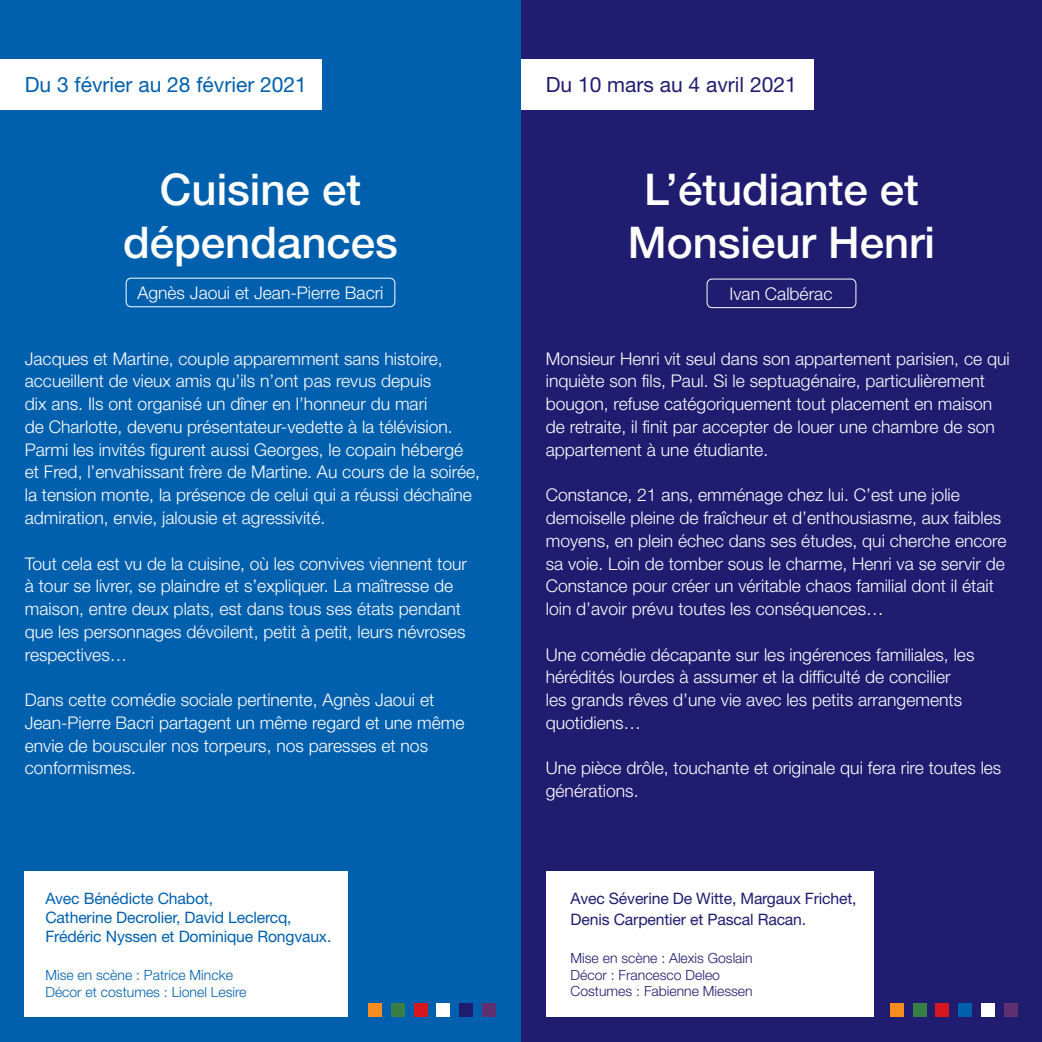
<style>
.page{position:relative;width:1042px;height:1042px;background:#fff}
.page>*{position:absolute;margin:0;border:0;box-sizing:border-box;transform-origin:0 0}
.t1{font:500 43.75px/52.5px "Helvetica Neue LT Std";color:#fff;text-align:center}
.t2{font:21px "Helvetica Neue LT Std";color:#0160ae}
.t3{font:21px "Helvetica Neue LT Std";color:#201c70}
.t4{font:300 17.5px/22.8px "Helvetica Neue LT Std";color:#fff}
.t5{font:15.75px/18.9px "Helvetica Neue LT Std";letter-spacing:-.01em;color:#0160ae}
.t6{font:15.75px/21px "Helvetica Neue LT Std";letter-spacing:-.01em;color:#201c70}
.t7{font:300 14px "Helvetica Neue LT Std";color:#201c70}
.t8{font:300 14px "Helvetica Neue LT Std";color:#0160ae}
</style>
<div class="page">
<div style="left:0;top:0;width:521px;height:1042px;background:#0160ae"></div>
<div style="left:521px;top:0;width:521px;height:1042px;background:#201c70"></div>
<div style="left:368px;top:1003px;width:14px;height:14px;background:#f68b1f"></div>
<div style="left:414px;top:1003px;width:13px;height:14px;background:#d7171f"></div>
<div style="left:436px;top:1003px;width:14px;height:14px;background:#fff"></div>
<div style="left:459px;top:1003px;width:14px;height:14px;background:#201c70"></div>
<div style="left:482px;top:1003px;width:14px;height:14px;background:#5e3071"></div>
<div style="left:391px;top:1003px;width:14px;height:14px;background:#377f44"></div>
<div style="left:890px;top:1003px;width:13px;height:14px;background:#f68b1f"></div>
<div style="left:935px;top:1003px;width:14px;height:14px;background:#d7171f"></div>
<div style="left:958px;top:1003px;width:14px;height:14px;background:#0160ae"></div>
<div style="left:981px;top:1003px;width:14px;height:14px;background:#fff"></div>
<div style="left:1004px;top:1003px;width:14px;height:14px;background:#5e3071"></div>
<div style="left:912px;top:1003px;width:14px;height:14px;background:#377f44"></div>
<div style="left:546px;top:871px;width:327px;height:146px;background:#fff"></div>
<div style="left:521px;top:60px;width:293px;height:50px;background:#fff"></div>
<div style="left:706px;top:279px;width:150px;height:29px;border:1px solid #fff;border-radius:5px"></div>
<div style="left:25px;top:871px;width:323px;height:146px;background:#fff"></div>
<div style="left:0;top:60px;width:321px;height:50px;background:#fff"></div>
<div style="left:126px;top:278px;width:269px;height:29px;border:1px solid #fff;border-radius:5px"></div>
<p class="t2" style="left:25px;top:72px;width:284px">Du 3 février au 28 février 2021</p>
<p class="t1" style="left:123px;top:163px;width:276px">Cuisine et dépendances</p>
<p class="t4" style="left:137px;top:281px;width:248px">Agnès Jaoui et Jean-Pierre Bacri</p>
<p class="t4" style="left:25px;top:347px;width:457px">Jacques et Martine, couple apparemment sans histoire, accueillent de vieux amis qu’ils n’ont pas revus depuis<br>dix ans. Ils ont organisé un dîner en l’honneur du mari<br>de Charlotte, devenu présentateur-vedette à la télévision.<br>Parmi les invités figurent aussi Georges, le copain hébergé et Fred, l’envahissant frère de Martine. Au cours de la soirée, la tension monte, la présence de celui qui a réussi déchaîne admiration, envie, jalousie et agressivité.</p>
<p class="t4" style="left:25px;top:551px;width:444px">Tout cela est vu de la cuisine, où les convives viennent tour à tour se livrer, se plaindre et s’expliquer. La maîtresse de maison, entre deux plats, est dans tous ses états pendant que les personnages dévoilent, petit à petit, leurs névroses respectives…</p>
<p class="t4" style="left:25px;top:688px;width:441px">Dans cette comédie sociale pertinente, Agnès Jaoui et Jean-Pierre Bacri partagent un même regard et une même envie de bousculer nos torpeurs, nos paresses et nos conformismes.</p>
<p class="t5" style="left:45px;top:889px;width:287px">Avec Bénédicte Chabot,<br>Catherine Decrolier, David Leclercq,<br>Frédéric Nyssen et Dominique Rongvaux.</p>
<p class="t8" style="left:45px;top:966px;width:189px">Mise en scène : Patrice Mincke</p>
<p class="t8" style="left:45px;top:983px;width:202px">Décor et costumes : Lionel Lesire</p>
<p class="t3" style="left:546px;top:72px;width:252px">Du 10 mars au 4 avril 2021</p>
<p class="t1" style="left:628px;top:163px;width:309px">L’étudiante et<br>Monsieur Henri</p>
<p class="t4" style="left:729px;top:282px;width:104px">Ivan Calbérac</p>
<p class="t4" style="left:546px;top:347px;width:465px">Monsieur Henri vit seul dans son appartement parisien, ce qui inquiète son fils, Paul. Si le septuagénaire, particulièrement bougon, refuse catégoriquement tout placement en maison de retraite, il finit par accepter de louer une chambre de son appartement à une étudiante.</p>
<p class="t4" style="left:546px;top:483px;width:462px">Constance, 21 ans, emménage chez lui. C’est une jolie demoiselle pleine de fraîcheur et d’enthousiasme, aux faibles moyens, en plein échec dans ses études, qui cherche encore sa voie. Loin de tomber sous le charme, Henri va se servir de Constance pour créer un véritable chaos familial dont il était loin d’avoir prévu toutes les conséquences…</p>
<p class="t4" style="left:546px;top:642px;width:430px">Une comédie décapante sur les ingérences familiales, les hérédités lourdes à assumer et la difficulté de concilier les grands rêves d’une vie avec les petits arrangements quotidiens…</p>
<p class="t4" style="left:546px;top:756px;width:457px">Une pièce drôle, touchante et originale qui fera rire toutes les générations.</p>
<p class="t6" style="left:570px;top:887px;width:287px">Avec Séverine De Witte, Margaux Frichet,<br>Denis Carpentier et Pascal Racan.</p>
<p class="t7" style="left:570px;top:949px;width:184px">Mise en scène : Alexis Goslain</p>
<p class="t7" style="left:570px;top:966px;width:151px">Décor : Francesco Deleo</p>
<p class="t7" style="left:570px;top:983px;width:184px">Costumes : Fabienne Miessen</p>
</div>
